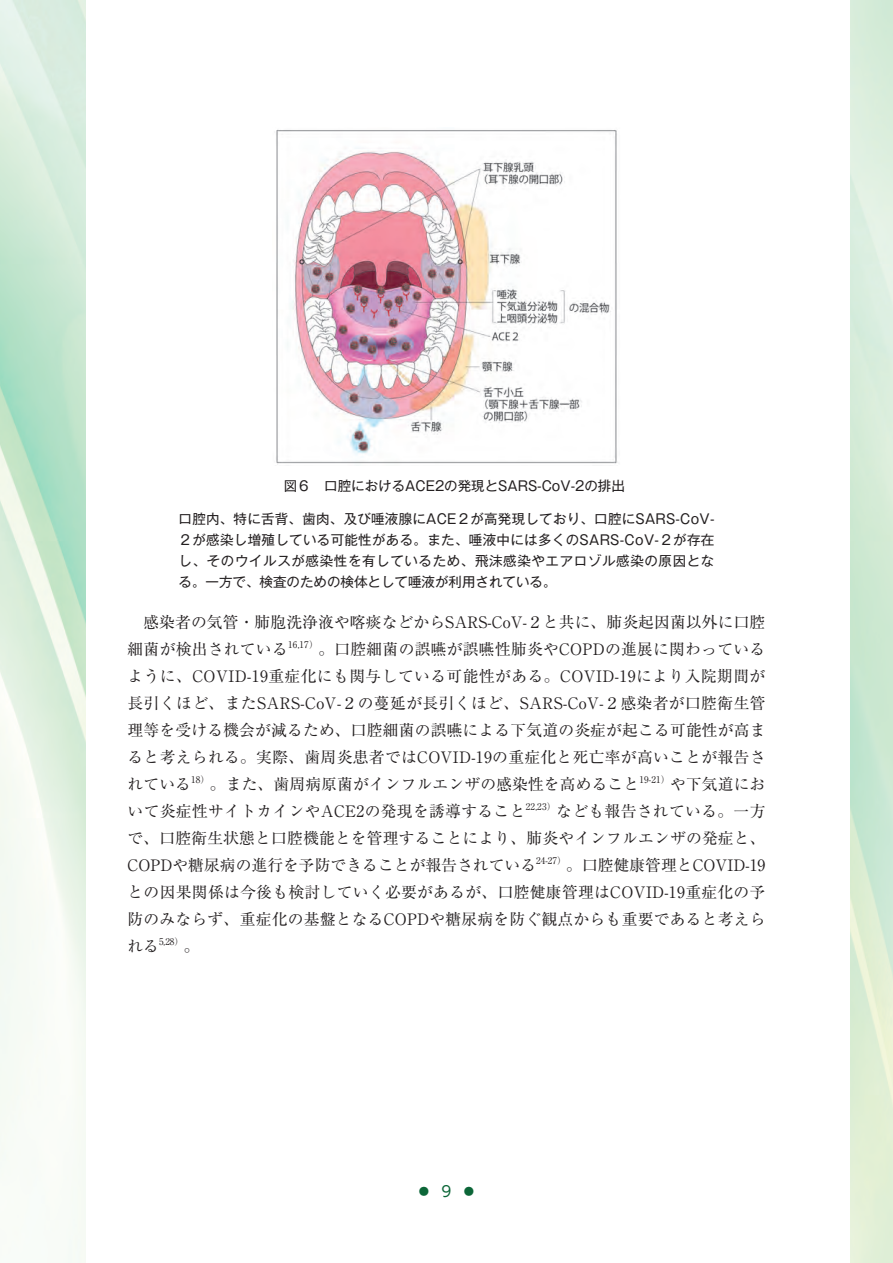
<style>
.page{position:relative;width:893px;height:1263px;background:#fff}
.page>*{position:absolute;margin:0;border:0;box-sizing:border-box;transform-origin:0 0}
.本文{font:15.75px/27px "Ryumin Pro";letter-spacing:.015em;color:#231f20;text-align:justify}
.t1{font:15px "UD Shin Go Pr 6 N";color:#0c6638}
.キャプション{font:13.5px/21px "Gothic MB101 Pro";color:#231f20;text-align:justify}
.本文-2{font:9.15px "Ryumin Pro";letter-spacing:.01em;color:#231f20}
</style>
<div class="page">
<img style="left:0;top:0;width:85px;height:1263px">
<img style="left:276px;top:129px;width:342px;height:335px">
<p class="キャプション" style="left:284px;top:474px;width:343px">図６　口腔におけるACE2の発現とSARS-CoV-2の排出</p>
<p class="キャプション" style="left:179px;top:507px;width:537px">口腔内、特に舌背、歯肉、及び唾液腺にACE２が高発現しており、口腔にSARS-CoV-２が感染し増殖している可能性がある。また、唾液中には多くのSARS-CoV-２が存在し、そのウイルスが感染性を有しているため、飛沫感染やエアロゾル感染の原因となる。一方で、検査のための検体として唾液が利用されている。</p>
<p class="本文" style="left:128px;top:608px;width:639px;text-indent:16px">感染者の気管・肺胞洗浄液や喀痰などからSARS-CoV-２と共に、肺炎起因菌以外に口腔細菌が検出されている</p>
<p class="本文-2" style="left:288px;top:637px;width:32px">16,17）</p>
<p class="本文" style="left:128px;top:635px;width:640px;text-indent:191px">。口腔細菌の誤嚥が誤嚥性肺炎やCOPDの進展に関わっているように、COVID-19重症化にも関与している可能性がある。COVID-19により入院期間が長引くほど、またSARS-CoV-２の蔓延が長引くほど、SARS-CoV-２感染者が口腔衛生管理等を受ける機会が減るため、口腔細菌の誤嚥による下気道の炎症が起こる可能性が高まると考えられる。実際、歯周炎患者ではCOVID-19の重症化と死亡率が高いことが報告されている</p>
<p class="本文-2" style="left:191px;top:772px;width:20px">18）</p>
<p class="本文" style="left:210px;top:770px;width:431px">。また、歯周病原菌がインフルエンザの感染性を高めること</p>
<p class="本文-2" style="left:640px;top:772px;width:32px">19-21）</p>
<p class="本文" style="left:670px;top:770px;width:97px">や下気道にお</p>
<p class="本文" style="left:128px;top:797px;width:399px">いて炎症性サイトカインやACE2の発現を誘導すること</p>
<p class="本文-2" style="left:526px;top:799px;width:32px">22,23）</p>
<p class="本文" style="left:128px;top:797px;width:639px;text-indent:429px">なども報告されている。一方で、口腔衛生状態と口腔機能とを管理することにより、肺炎やインフルエンザの発症と、COPDや糖尿病の進行を予防できることが報告されている</p>
<p class="本文-2" style="left:536px;top:853px;width:32px">24-27）</p>
<p class="本文" style="left:128px;top:851px;width:639px;text-indent:439px">。口腔健康管理とCOVID-19との因果関係は今後も検討していく必要があるが、口腔健康管理はCOVID-19重症化の予防のみならず、重症化の基盤となるCOPDや糖尿病を防ぐ観点からも重要であると考えられる</p>
<p class="本文-2" style="left:159px;top:934px;width:26px">5,28）</p>
<p class="本文" style="left:184px;top:932px;width:17px">。</p>
<p class="t1" style="left:442px;top:1179px;width:11px">9</p>
<p class="t1" style="left:416px;top:1179px;width:61px">◦　　◦</p>
</div>
